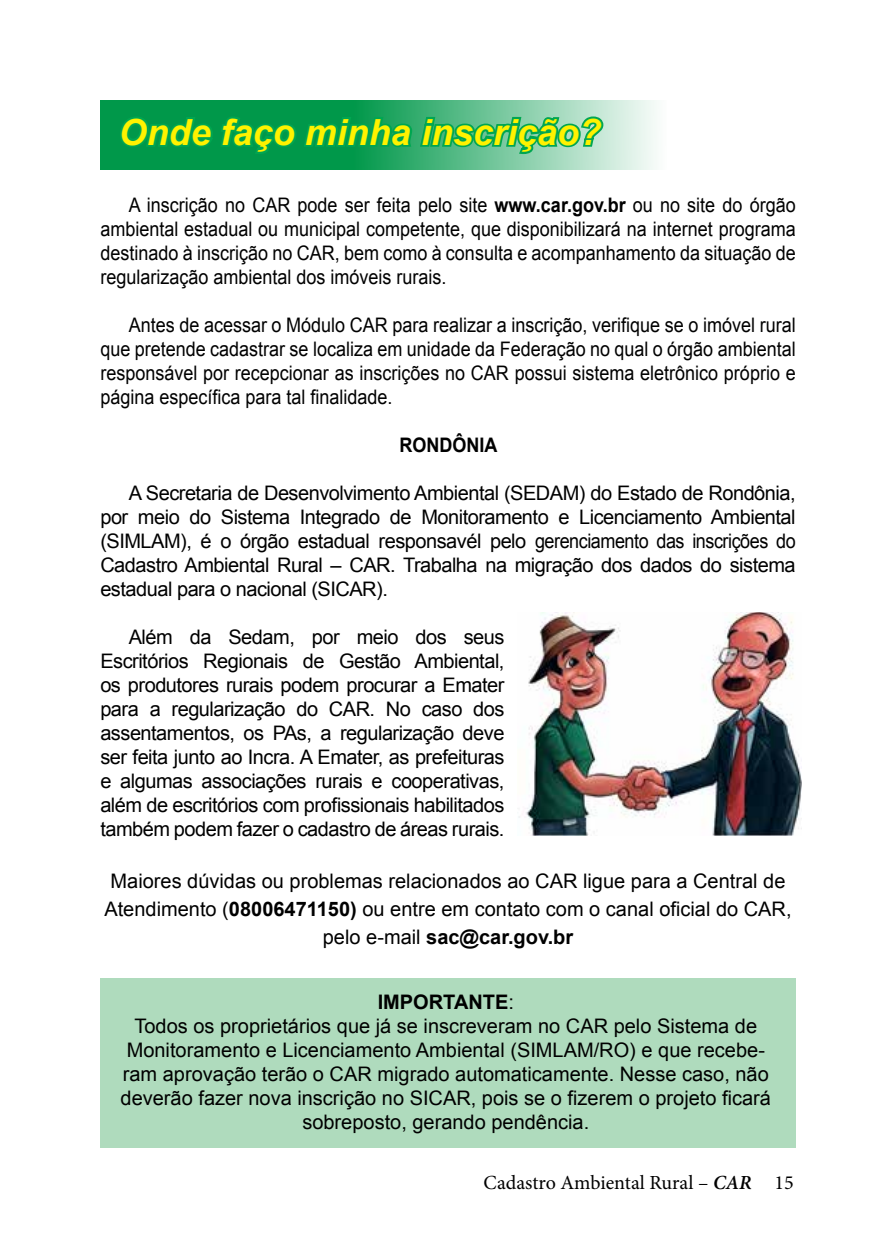
<style>
.page{position:relative;width:896px;height:1248px;background:#fff}
.page>*{position:absolute;margin:0;border:0;box-sizing:border-box;transform-origin:0 0}
.t1{font:italic 700 36px "Arial";color:#fff200}
.t2{font:20px/24px "Arial";color:#000;text-align:justify}
.t3{font:20px/24px "Arial";color:#000;text-align:justify;scale:.9 1}
.t4{font:20px "Minion Pro";color:#000}
.t5{font:700 20px "Arial";color:#000;scale:.9 1}
.s1{font-weight:700}
.s2{font-weight:600;font-style:italic}
</style>
<div class="page">
<img style="left:518px;top:613px;width:283px;height:222px">
<svg style="left:100px;top:100px;width:556px;height:70px;background:#36b071"></svg>
<div style="left:100px;top:978px;width:695px;height:169px;background:#afdbbd"></div>
<h1 class="t1" style="left:119px;top:108px;width:484px">Onde faço minha inscrição?</h1>
<p class="t3" style="left:100px;top:193px;width:774px;text-indent:28px">A inscrição no CAR pode ser feita pelo site <span class="s1">www.car.gov.br</span> ou no site do órgão ambiental estadual ou municipal competente, que disponibilizará na internet programa destinado à inscrição no CAR, bem como à consulta e acompanhamento da situação de regularização ambiental dos imóveis rurais.</p>
<p class="t3" style="left:100px;top:313px;width:774px;text-indent:28px">Antes de acessar o Módulo CAR para realizar a inscrição, verifique se o imóvel rural que pretende cadastrar se localiza em unidade da Federação no qual o órgão ambiental responsável por recepcionar as inscrições no CAR possui sistema eletrônico próprio e página específica para tal finalidade.</p>
<p class="t5" style="left:399px;top:431px;width:110px">RONDÔNIA</p>
<p class="t2" style="left:100px;top:481px;width:697px;text-indent:28px">A Secretaria de Desenvolvimento Ambiental (SEDAM) do Estado de Rondônia, por meio do Sistema Integrado de Monitoramento e Licenciamento Ambiental (SIMLAM), é o órgão estadual responsavél pelo gerenciamento das inscrições do Cadastro Ambiental Rural – CAR. Trabalha na migração dos dados do sistema estadual para o nacional (SICAR).</p>
<p class="t2" style="left:100px;top:625px;width:406px;text-indent:28px">Além da Sedam, por meio dos seus Escritórios Regionais de Gestão Ambiental, os produtores rurais podem procurar a Emater para a regularização do CAR. No caso dos assentamentos, os PAs, a regularização deve ser feita junto ao Incra. A Emater, as prefeituras e algumas associações rurais e cooperativas, além de escritórios com profissionais habilitados também podem fazer o cadastro de áreas rurais.</p>
<p class="t2" style="left:104px;top:867px;width:689px;line-height:28px;text-align:center">Maiores dúvidas ou problemas relacionados ao CAR ligue para a Central de<br>Atendimento (<span class="s1">08006471150)</span> ou entre em contato com o canal oficial do CAR, pelo e-mail <span class="s1">sac@car.gov.br</span></p>
<p class="t2" style="left:121px;top:990px;width:652px;text-align:center"><span class="s1">IMPORTANTE</span>:<br>Todos os proprietários que já se inscreveram no CAR pelo Sistema de Monitoramento e Licenciamento Ambiental (SIMLAM/RO) e que recebe&shy;ram aprovação terão o CAR migrado automaticamente. Nesse caso, não deverão fazer nova inscrição no SICAR, pois se o fizerem o projeto ficará sobreposto, gerando pendência.</p>
<p class="t4" style="left:483px;top:1168px;width:311px">Cadastro Ambiental Rural – <span class="s2">CAR</span> 15</p>
</div>
